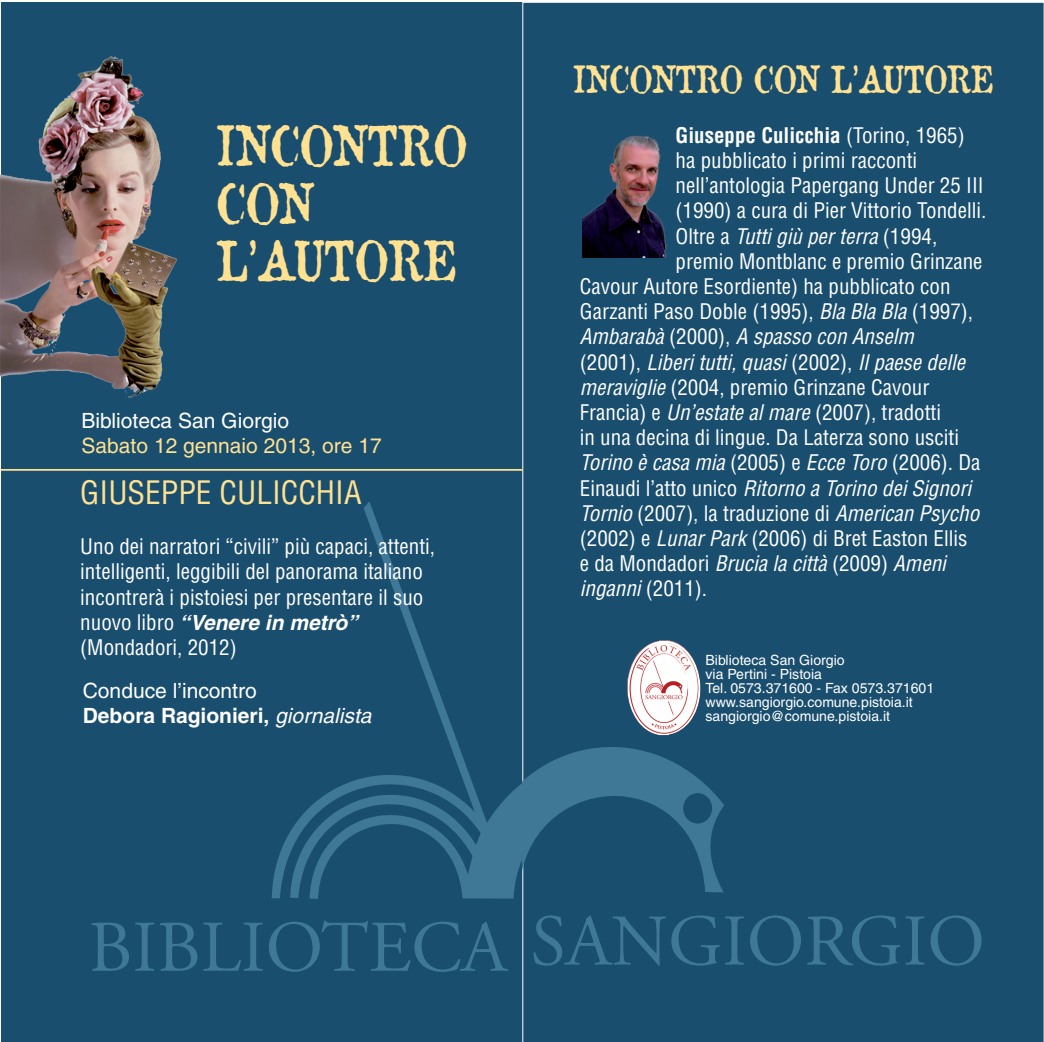
<style>
.page{position:relative;width:1044px;height:1042px;background:#fff}
.page>*{position:absolute;margin:0;border:0;box-sizing:border-box;transform-origin:0 0}
.t1{font:54.25px "Attic";color:#ffe192;scale:.75 1}
.t2{font:36.75px "Attic";color:#ffe192;scale:.75 1}
.t3{font:condensed 31.5px "Helvetica";color:#ffe192}
.t4{font:condensed 21px/25.2px "Helvetica";color:#fff}
.t5{font:italic condensed 21px "Helvetica";color:#fff}
.t6{font:21px "Helvetica";color:#fff}
.t7{font:700 condensed 21px "Helvetica";color:#fff}
.t8{font:700 21px "Helvetica";color:#fff}
.t9{font:21px "Helvetica";color:#ffe192}
.t10{font:14px "Helvetica";color:#fff}
.s1{font-weight:700;font-style:italic;font-stretch:normal}
.s2{font-weight:400;font-style:italic}
.s3{font-weight:400}
.s4{font-style:normal}
.s5{font-style:italic}
</style>
<div class="page">
<div style="left:1px;top:2px;width:521px;height:1040px;background:#1a4e6e"></div>
<div style="left:522px;top:2px;width:521px;height:1040px;background:#1a4e6e"></div>
<hr style="left:1px;top:469px;width:521px;height:2px;background:#ffe192">
<svg style="left:272px;top:502px;width:250px;height:397px"></svg>
<svg style="left:91px;top:922px;width:38px;height:49px"></svg>
<svg style="left:135px;top:922px;width:19px;height:49px"></svg>
<svg style="left:160px;top:922px;width:37px;height:49px"></svg>
<svg style="left:203px;top:922px;width:59px;height:49px"></svg>
<svg style="left:269px;top:920px;width:239px;height:52px"></svg>
<svg style="left:522px;top:495px;width:202px;height:398px;background:#205474"></svg>
<svg style="left:533px;top:915px;width:132px;height:50px;background:#225877"></svg>
<svg style="left:671px;top:915px;width:72px;height:50px;background:#235878"></svg>
<svg style="left:749px;top:915px;width:51px;height:50px;background:#235978"></svg>
<svg style="left:807px;top:915px;width:92px;height:50px;background:#245979"></svg>
<svg style="left:905px;top:916px;width:19px;height:49px"></svg>
<svg style="left:930px;top:915px;width:51px;height:50px;background:#235978"></svg>
<div style="left:683px;top:793px;width:29px;height:30px;background:#1a4e6e;border-radius:50%"></div>
<img style="left:1px;top:56px;width:176px;height:343px">
<img style="left:582px;top:124px;width:93px;height:133px">
<img style="left:627px;top:640px;width:73px;height:95px">
<p class="t1" style="left:217px;top:106px;width:335px">INCONTRO</p>
<p class="t1" style="left:217px;top:163px;width:131px">CON</p>
<p class="t1" style="left:217px;top:221px;width:321px">L’AUTORE</p>
<p class="t6" style="left:81px;top:408px;width:209px">Biblioteca San Giorgio</p>
<p class="t9" style="left:81px;top:433px;width:302px">Sabato 12 gennaio 2013, ore 17</p>
<p class="t3" style="left:80px;top:472px;width:282px">GIUSEPPE CULICCHIA</p>
<p class="t4" style="left:80px;top:534px;width:356px">Uno dei narratori “civili” più capaci, attenti, intelligenti, leggibili del panorama italiano incontrerà i pistoiesi per presentare il suo nuovo libro <span class="s1">“Venere in metrò”</span></p>
<p class="t4" style="left:80px;top:634px;width:158px">(Mondadori, 2012)</p>
<p class="t6" style="left:83px;top:679px;width:175px">Conduce l’incontro</p>
<p class="t8" style="left:83px;top:703px;width:290px">Debora Ragionieri, <span class="s2">giornalista</span></p>
<p class="t2" style="left:573px;top:52px;width:561px">INCONTRO CON L’AUTORE</p>
<p class="t7" style="left:675px;top:122px;width:290px">Giuseppe Culicchia <span class="s3">(Torino, 1965)</span></p>
<p class="t4" style="left:675px;top:148px;width:243px">ha pubblicato i primi racconti</p>
<p class="t4" style="left:675px;top:173px;width:309px">nell’antologia Papergang Under 25 III</p>
<p class="t4" style="left:675px;top:198px;width:312px">(1990) a cura di Pier Vittorio Tondelli.</p>
<p class="t5" style="left:675px;top:223px;width:263px"><span class="s4">Oltre a</span> Tutti giù per terra <span class="s4">(1994,</span></p>
<p class="t4" style="left:675px;top:248px;width:308px">premio Montblanc e premio Grinzane</p>
<p class="t4" style="left:579px;top:274px;width:372px">Cavour Autore Esordiente) ha pubblicato con</p>
<p class="t4" style="left:579px;top:299px;width:394px">Garzanti Paso Doble (1995), <span class="s5">Bla Bla Bla</span> (1997),</p>
<p class="t5" style="left:579px;top:324px;width:335px">Ambarabà <span class="s4">(2000),</span> A spasso con Anselm</p>
<p class="t5" style="left:579px;top:349px;width:386px"><span class="s4">(2001),</span> Liberi tutti, quasi <span class="s4">(2002),</span> Il paese delle</p>
<p class="t4" style="left:579px;top:374px;width:351px"><span class="s5">meraviglie</span> (2004, premio Grinzane Cavour</p>
<p class="t4" style="left:579px;top:400px;width:362px">Francia) e <span class="s5">Un’estate al mare</span> (2007), tradotti</p>
<p class="t4" style="left:579px;top:425px;width:380px">in una decina di lingue. Da Laterza sono usciti</p>
<p class="t5" style="left:579px;top:450px;width:402px">Torino è casa mia <span class="s4">(2005) e</span> Ecce Toro <span class="s4">(2006). Da</span></p>
<p class="t5" style="left:579px;top:475px;width:392px"><span class="s4">Einaudi l’atto unico</span> Ritorno a Torino dei Signori</p>
<p class="t4" style="left:579px;top:500px;width:401px"><span class="s5">Tornio</span> (2007), la traduzione di <span class="s5">American Psycho</span></p>
<p class="t4" style="left:579px;top:526px;width:389px">(2002) e <span class="s5">Lunar Park</span> (2006) di Bret Easton Ellis</p>
<p class="t4" style="left:579px;top:551px;width:367px">e da Mondadori <span class="s5">Brucia la città</span> (2009) <span class="s5">Ameni</span></p>
<p class="t5" style="left:579px;top:576px;width:129px">inganni <span class="s4">(2011).</span></p>
<p class="t10" style="left:705px;top:652px;width:141px">Biblioteca San Giorgio</p>
<p class="t10" style="left:705px;top:666px;width:118px">via Pertini - Pistoia</p>
<p class="t10" style="left:705px;top:680px;width:230px">Tel. 0573.371600 - Fax 0573.371601</p>
<p class="t10" style="left:705px;top:694px;width:209px">www.sangiorgio.comune.pistoia.it</p>
<p class="t10" style="left:705px;top:708px;width:186px">sangiorgio@comune.pistoia.it</p>
</div>
